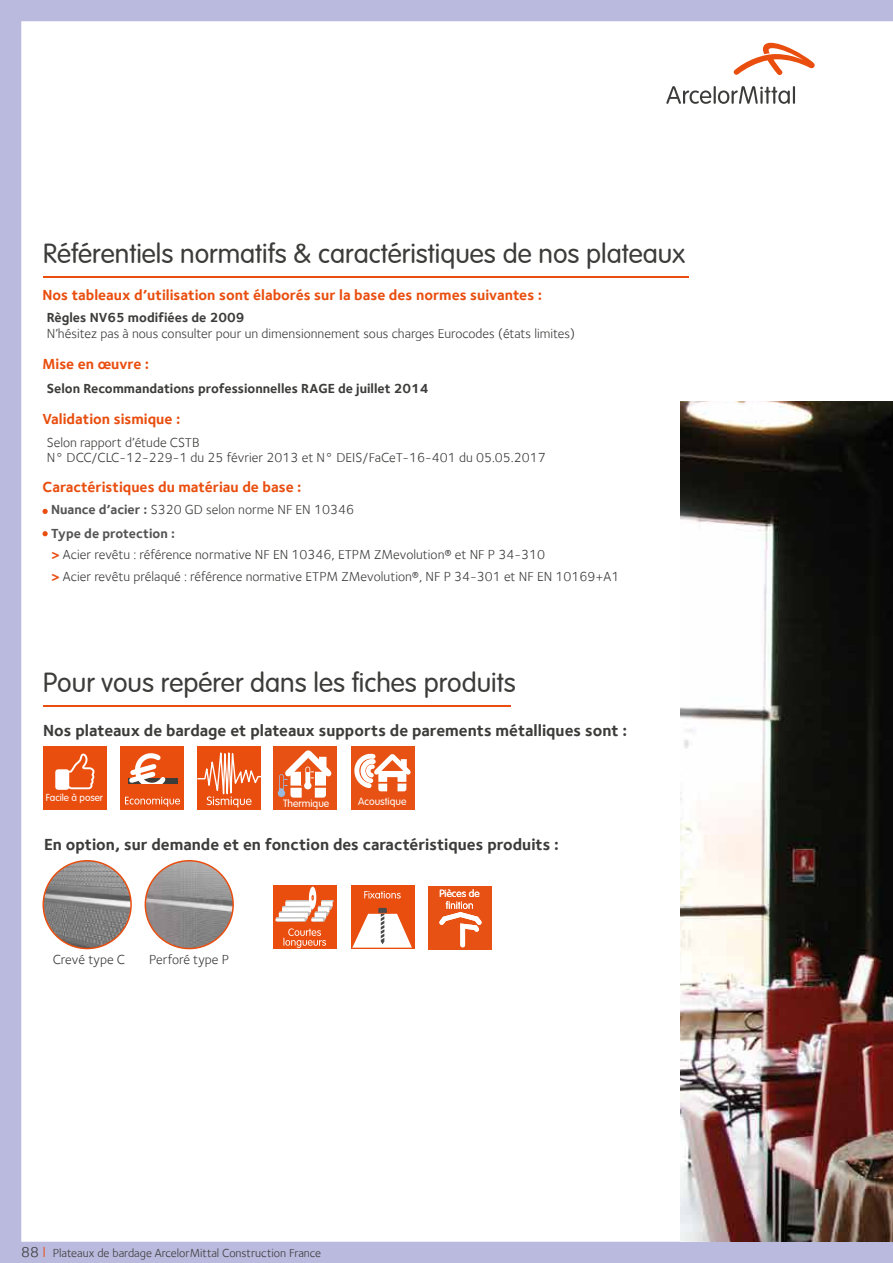
<style>
.page{position:relative;width:893px;height:1263px;background:#bab9de}
.page>*{position:absolute;margin:0;border:0;box-sizing:border-box;transform-origin:0 0}
.t1{font:300 27px "VAG Rounded";color:#3c3c3b}
.t2{font:700 16.5px "Foundry Sterling";color:#3c3c3b}
.t3{font:700 15px "Foundry Sterling";color:#e94e0f}
.t4{font:13.5px/15px "Foundry Sterling";color:#3c3c3b}
.t5{font:700 13.5px "Foundry Sterling";color:#3c3c3b}
.t6{font:700 13.5px/23.7px "Foundry Sterling";color:#555454}
.t7{font:12px "Foundry Sterling";color:#3c3c3b}
.t8{font:300 10.35px "VAG Rounded";color:#fff}
.t9{font:300 10.2px "VAG Rounded";color:#fff}
.t10{font:300 9.9px "VAG Rounded";color:#fff}
.s1{font-weight:400;color:#3c3c3b}
.s2{font-weight:700;color:#e94e0f}
.s3{font-size:15px}
.s4{font-size:15px;color:#e94e0f}
</style>
<div class="page">
<div style="left:21px;top:21px;width:872px;height:1221px;background:#fff"></div>
<img style="left:680px;top:401px;width:213px;height:841px">
<hr style="left:43px;top:705px;width:467px;height:1px;background:#e94e0f">
<hr style="left:43px;top:277px;width:646px;height:1px;background:#e94e0f">
<svg style="left:43px;top:860px;width:89px;height:89px;background:#a69e9b"></svg>
<svg style="left:145px;top:860px;width:89px;height:89px;background:#b0a7a4"></svg>
<div style="left:351px;top:746px;width:64px;height:64px;background:#e75113"></div>
<svg style="left:354px;top:753px;width:57px;height:38px"></svg>
<div style="left:273px;top:746px;width:63px;height:64px;background:#e75113"></div>
<svg style="left:278px;top:750px;width:53px;height:48px"></svg>
<div style="left:273px;top:885px;width:64px;height:64px;background:#e94e0f"></div>
<svg style="left:283px;top:928px;width:43px;height:20px"></svg>
<div style="left:309px;top:887px;width:7px;height:22px;background:#fff;border-radius:50%"></div>
<svg style="left:276px;top:895px;width:58px;height:27px"></svg>
<div style="left:43px;top:746px;width:64px;height:64px;background:#e94e0f"></div>
<svg style="left:55px;top:754px;width:40px;height:36px"></svg>
<div style="left:120px;top:746px;width:64px;height:64px;background:#e94e0f"></div>
<svg style="left:125px;top:753px;width:55px;height:54px"></svg>
<svg style="left:197px;top:746px;width:64px;height:64px;background:#ec6d39"></svg>
<div style="left:351px;top:885px;width:64px;height:64px;background:#e94e0f"></div>
<svg style="left:352px;top:908px;width:60px;height:40px"></svg>
<svg style="left:364px;top:891px;width:37px;height:7px"></svg>
<div style="left:428px;top:886px;width:63px;height:63px;background:#e75113"></div>
<svg style="left:439px;top:901px;width:43px;height:47px"></svg>
<svg style="left:43px;top:509px;width:5px;height:5px"></svg>
<svg style="left:43px;top:531px;width:5px;height:5px"></svg>
<svg style="left:734px;top:43px;width:81px;height:32px;background:#f8c8b5"></svg>
<svg style="left:666px;top:86px;width:129px;height:18px;background:#bfbfbf"></svg>
<h1 class="t1" style="left:43px;top:238px;width:643px">Référentiels normatifs &amp; caractéristiques de nos plateaux</h1>
<p class="t3" style="left:43px;top:286px;width:501px">Nos tableaux d’utilisation sont élaborés sur la base des normes suivantes :</p>
<p class="t5" style="left:47px;top:309px;width:199px">Règles NV65 modifiées de 2009</p>
<p class="t4" style="left:47px;top:326px;width:530px">N’hésitez pas à nous consulter pour un dimensionnement sous charges Eurocodes (états limites)</p>
<p class="t3" style="left:43px;top:355px;width:108px">Mise en œuvre :</p>
<p class="t5" style="left:47px;top:381px;width:383px">Selon Recommandations professionnelles RAGE de juillet 2014</p>
<p class="t3" style="left:43px;top:410px;width:139px">Validation sismique :</p>
<p class="t4" style="left:47px;top:435px;width:501px">Selon rapport d’étude CSTB<br>N° DCC/CLC-12-229-1 du 25 février 2013 et N° DEIS/FaCeT-16-401 du 05.05.2017</p>
<p class="t3" style="left:43px;top:478px;width:261px">Caractéristiques du matériau de base :</p>
<p class="t6" style="left:51px;top:497px;width:305px">Nuance d’acier : <span class="s1">S320 GD selon norme NF EN 10346<br></span>Type de protection :</p>
<p class="t4" style="left:51px;top:543px;width:570px;line-height:22.2px"><span class="s2">&gt;</span> Acier revêtu : référence normative NF EN 10346, ETPM ZMevolution® et NF P 34-310<br><span class="s2">&gt;</span> Acier revêtu prélaqué : référence normative ETPM ZMevolution®, NF P 34-301 et NF EN 10169+A1</p>
<h1 class="t1" style="left:43px;top:667px;width:474px">Pour vous repérer dans les fiches produits</h1>
<p class="t2" style="left:43px;top:720px;width:585px">Nos plateaux de bardage et plateaux supports de parements métalliques sont :</p>
<p class="t10" style="left:46px;top:792px;width:59px">Facile à poser</p>
<p class="t8" style="left:283px;top:797px;width:48px">Thermique</p>
<p class="t8" style="left:358px;top:796px;width:50px">Acoustique</p>
<p class="t2" style="left:44px;top:835px;width:516px">En option, sur demande et en fonction des caractéristiques produits :</p>
<p class="t4" style="left:53px;top:951px;width:74px">Crevé type C</p>
<p class="t4" style="left:149px;top:951px;width:81px">Perforé type P</p>
<p class="t7" style="left:21px;top:1246px;width:301px"><span class="s3">88</span> <span class="s4">I</span> Plateaux de bardage ArcelorMittal Construction France</p>
<p class="t9" style="left:439px;top:887px;width:42px">Pièces de</p>
</div>
